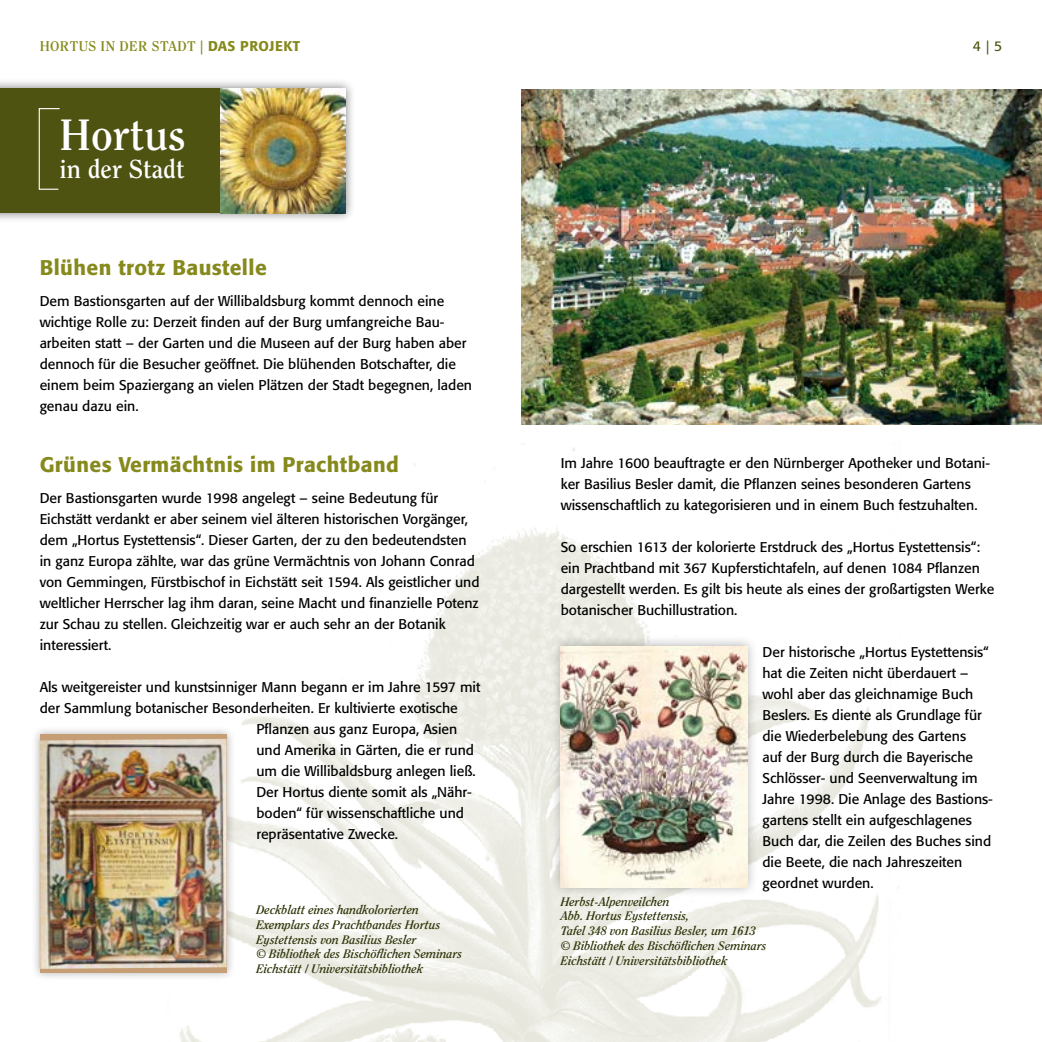
<style>
.page{position:relative;width:1042px;height:1042px;background:#fff}
.page>*{position:absolute;margin:0;border:0;box-sizing:border-box;transform-origin:0 0}
.t1{font:700 43.57px "Clearface";color:#fff}
.t2{font:700 25.9px "Clearface";color:#fff}
.t3{font:500 21px "Formata";letter-spacing:.02em;color:#86891b}
.t4{font:14px/21px "Formata";color:#000}
.t5{font:700 14px "Clearface";letter-spacing:.03em;color:#86891b}
.t6{font:14px "Formata";color:#4e5312}
.t7{font:italic 700 12.25px/14.7px "Clearface";color:#31370b}
.s1{font-family:"Formata";font-weight:400}
.s2{font-family:"Formata";font-weight:500}
</style>
<div class="page">
<img style="left:179px;top:444px;width:720px;height:598px">
<div style="left:0;top:78px;width:355px;height:144px;background:#000;opacity:.5"></div>
<div style="left:0;top:88px;width:345px;height:125px;background:#4e5312"></div>
<img style="left:220px;top:88px;width:125px;height:125px">
<svg style="left:38px;top:108px;width:22px;height:82px"></svg>
<img style="left:521px;top:89px;width:521px;height:335px">
<div style="left:31px;top:726px;width:204px;height:255px;background:#000;opacity:.3"></div>
<div style="left:40px;top:734px;width:187px;height:239px;background:#c69e75"></div>
<img style="left:40px;top:739px;width:187px;height:230px">
<div style="left:549px;top:635px;width:210px;height:263px;background:#000;opacity:.3"></div>
<img style="left:561px;top:646px;width:186px;height:241px">
<p class="t5" style="left:40px;top:38px;width:262px">HORTUS IN DER STADT <span class="s1">|</span> <span class="s2">DAS PROJEKT</span></p>
<h1 class="t1" style="left:60px;top:109px;width:127px">Hortus</h1>
<h2 class="t2" style="left:60px;top:154px;width:127px">in der Stadt</h2>
<h3 class="t3" style="left:40px;top:254px;width:229px">Blühen trotz Baustelle</h3>
<p class="t4" style="left:40px;top:290px;width:434px">Dem Bastionsgarten auf der Willibaldsburg kommt dennoch eine wichtige Rolle zu: Derzeit finden auf der Burg umfangreiche Bau&shy;arbeiten statt – der Garten und die Museen auf der Burg haben aber dennoch für die Besucher geöffnet. Die blühenden Botschafter, die einem beim Spaziergang an vielen Plätzen der Stadt begegnen, laden genau dazu ein.</p>
<h3 class="t3" style="left:40px;top:451px;width:361px">Grünes Vermächtnis im Prachtband</h3>
<p class="t4" style="left:40px;top:487px;width:441px">Der Bastionsgarten wurde 1998 angelegt – seine Bedeutung für Eichstätt verdankt er aber seinem viel älteren historischen Vorgänger, dem „Hortus Eystettensis“. Dieser Garten, der zu den bedeutendsten in ganz Europa zählte, war das grüne Vermächtnis von Johann Conrad von Gemmingen, Fürstbischof in Eichstätt seit 1594. Als geistlicher und weltlicher Herrscher lag ihm daran, seine Macht und finanzielle Potenz zur Schau zu stellen. Gleichzeitig war er auch sehr an der Botanik interessiert.</p>
<p class="t4" style="left:40px;top:676px;width:442px">Als weitgereister und kunstsinniger Mann begann er im Jahre 1597 mit</p>
<p class="t4" style="left:40px;top:697px;width:419px">der Sammlung botanischer Besonderheiten. Er kultivierte exotische</p>
<p class="t4" style="left:256px;top:718px;width:202px">Pflanzen aus ganz Europa, Asien</p>
<p class="t4" style="left:256px;top:739px;width:219px">und Amerika in Gärten, die er rund</p>
<p class="t4" style="left:256px;top:760px;width:221px">um die Willibaldsburg anlegen ließ.</p>
<p class="t4" style="left:256px;top:781px;width:217px">Der Hortus diente somit als „Nähr-</p>
<p class="t4" style="left:256px;top:802px;width:209px">boden“ für wissenschaftliche und</p>
<p class="t4" style="left:256px;top:823px;width:143px">repräsentative Zwecke.</p>
<p class="t7" style="left:256px;top:902px;width:207px">Deckblatt eines handkolorierten Exemplars des Prachtbandes Hortus Eystettensis von Basilius Besler<br>© Bibliothek des Bischöflichen Seminars Eichstätt / Universitätsbibliothek</p>
<p class="t6" style="left:973px;top:37px;width:31px">4 | 5</p>
<p class="t4" style="left:561px;top:452px;width:431px">Im Jahre 1600 beauftragte er den Nürnberger Apotheker und Botani&shy;ker Basilius Besler damit, die Pflanzen seines besonderen Gartens wissenschaftlich zu kategorisieren und in einem Buch festzuhalten.</p>
<p class="t4" style="left:561px;top:536px;width:435px">So erschien 1613 der kolorierte Erstdruck des „Hortus Eystettensis“: ein Prachtband mit 367 Kupferstichtafeln, auf denen 1084 Pflanzen dargestellt werden. Es gilt bis heute als eines der großartigsten Werke botanischer Buchillustration.</p>
<p class="t4" style="left:762px;top:641px;width:232px">Der historische „Hortus Eystettensis“ hat die Zeiten nicht überdauert – wohl aber das gleichnamige Buch Beslers. Es diente als Grundlage für die Wiederbelebung des Gartens<br>auf der Burg durch die Bayerische Schlösser- und Seenverwaltung im Jahre 1998. Die Anlage des Bastions&shy;gartens stellt ein aufgeschlagenes Buch dar, die Zeilen des Buches sind die Beete, die nach Jahreszeiten geordnet wurden.</p>
<p class="t7" style="left:561px;top:894px;width:207px">Herbst-Alpenveilchen<br>Abb. Hortus Eystettensis,<br>Tafel 348 von Basilius Besler, um 1613 © Bibliothek des Bischöflichen Seminars Eichstätt / Universitätsbibliothek</p>
</div>
